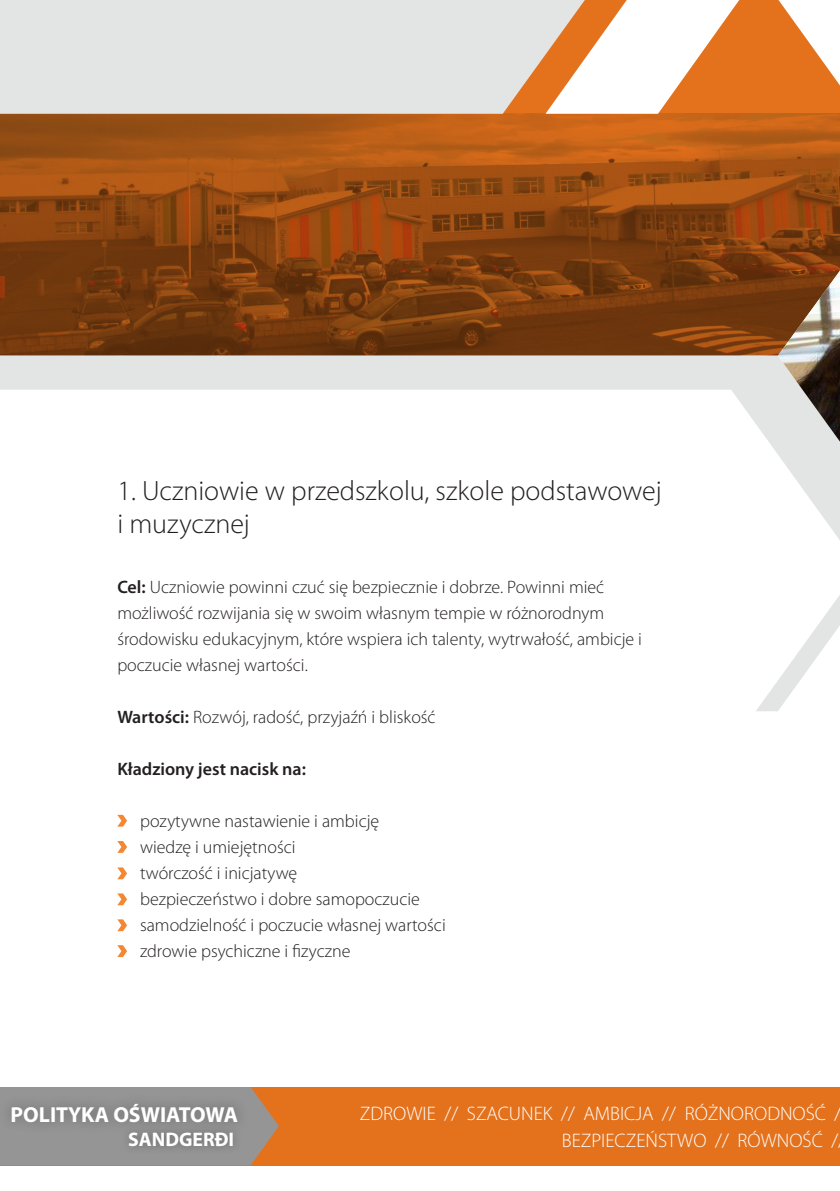
<style>
.page{position:relative;width:840px;height:1191px;background:#fff}
.page>*{position:absolute;margin:0;border:0;box-sizing:border-box;transform-origin:0 0}
.t1{font:300 28px/33.6px "Myriad Pro";color:#231f20}
.t2{font:700 21.8px "Myriad Pro";color:#fff}
.t3{font:300 19.6px/26.8px "Myriad Pro";color:#fff;text-align:right}
.t4{font:700 19.6px "Myriad Pro";color:#fff}
.t5{font:300 18px/26px "Myriad Pro";color:#231f20}
.t6{font:600 18px "Myriad Pro";color:#231f20}
.s1{font-weight:600}
</style>
<div class="page">
<svg style="left:738px;top:0;width:101px;height:113px;fill:#e4721d"></svg>
<img style="left:0;top:113px;width:839px;height:243px">
<div style="left:0;top:0;width:545px;height:114px;background:#e3e4e4"></div>
<svg style="left:545px;top:0;width:193px;height:114px"></svg>
<div style="left:0;top:356px;width:777px;height:34px;background:#e3e4e4"></div>
<svg style="left:732px;top:390px;width:107px;height:321px"></svg>
<img style="left:777px;top:271px;width:62px;height:171px">
<div style="left:0;top:1087px;width:839px;height:78px;background:#e4721d"></div>
<svg style="left:0;top:1093px;width:279px;height:72px"></svg>
<img style="left:0;top:1087px;width:255px;height:57px">
<img style="left:116px;top:1117px;width:131px;height:46px">
<svg style="left:117px;top:815px;width:10px;height:11px"></svg>
<svg style="left:117px;top:841px;width:10px;height:12px"></svg>
<svg style="left:117px;top:867px;width:10px;height:12px"></svg>
<svg style="left:117px;top:893px;width:10px;height:12px"></svg>
<svg style="left:117px;top:919px;width:10px;height:12px"></svg>
<svg style="left:117px;top:945px;width:10px;height:12px"></svg>
<p class="t1" style="left:117px;top:474px;width:545px">1. Uczniowie w przedszkolu, szkole podstawowej i muzycznej</p>
<p class="t5" style="left:117px;top:574px;width:526px"><span class="s1">Cel:</span> Uczniowie powinni czuć się bezpiecznie i dobrze. Powinni mieć możliwość rozwijania się w swoim własnym tempie w różnorodnym środowisku edukacyjnym, które wspiera ich talenty, wytrwałość, ambicje i poczucie własnej wartości.</p>
<p class="t5" style="left:117px;top:704px;width:319px"><span class="s1">Wartości:</span> Rozwój, radość, przyjaźń i bliskość</p>
<p class="t6" style="left:117px;top:757px;width:190px">Kładziony jest nacisk na:</p>
<p class="t5" style="left:140px;top:808px;width:307px">pozytywne nastawienie i ambicję<br>wiedzę i umiejętności<br>twórczość i inicjatywę<br>bezpieczeństwo i dobre samopoczucie samodzielność i poczucie własnej wartości zdrowie psychiczne i fizyczne</p>
<p class="t2" style="left:11px;top:1100px;width:229px">POLITYKA OŚWIATOWA</p>
<p class="t4" style="left:128px;top:1126px;width:107px">SANDGERÐI</p>
<p class="t3" style="left:360px;top:1100px;width:483px">ZDROWIE // SZACUNEK // AMBICJA // RÓŻNORODNOŚĆ /<br>BEZPIECZEŃSTWO // RÓWNOŚĆ /</p>
</div>
